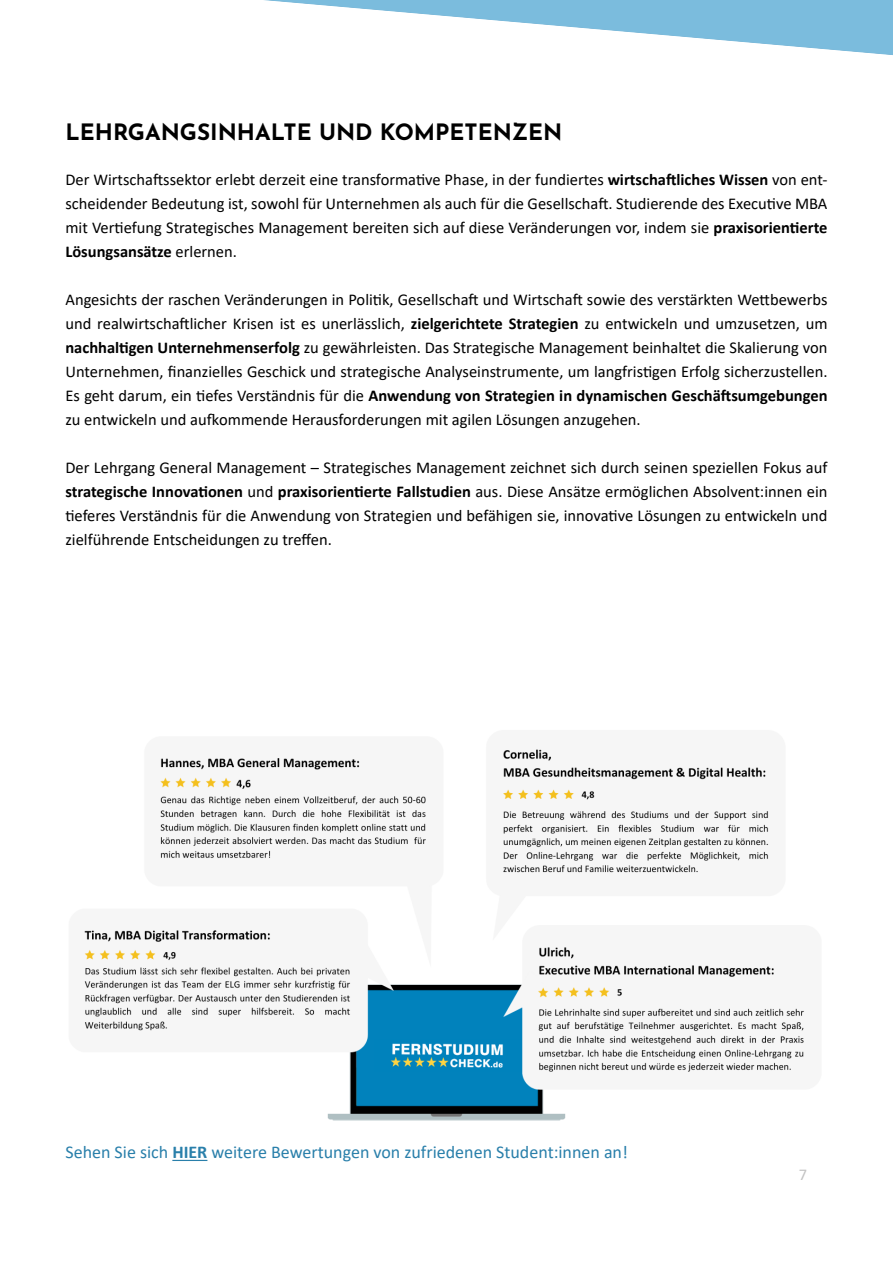
<style>
.page{position:relative;width:893px;height:1263px;background:#fff}
.page>*{position:absolute;margin:0;border:0;box-sizing:border-box;transform-origin:0 0}
.t1{font:700 22.5px "Josefin Sans";color:#000}
.t2{font:18px "Calibri";color:#297faa}
.t3{font:16.5px/24px "Calibri";color:#000;text-align:justify}
.t4{font:16.5px "Calibri";color:#c3c3c3}
.s1{font-weight:700}
</style>
<div class="page">
<svg style="left:264px;top:0;width:629px;height:55px"></svg>
<img style="left:84px;top:749px;width:721px;height:372px">
<hr style="left:172px;top:1160px;width:35px;height:1px;background:#297faa">
<h1 class="t1" style="left:65px;top:112px;width:498px">LEHRGANGSINHALTE UND KOMPETENZEN</h1>
<p class="t3" style="left:65px;top:167px;width:764px">Der Wirtschaftssektor erlebt derzeit eine transformative Phase, in der fundiertes <span class="s1">wirtschaftliches Wissen</span> von ent&shy;scheidender Bedeutung ist, sowohl für Unternehmen als auch für die Gesellschaft. Studierende des Executive MBA mit Vertiefung Strategisches Management bereiten sich auf diese Veränderungen vor, indem sie <span class="s1">praxisorientierte Lösungsansätze</span> erlernen.</p>
<p class="t3" style="left:65px;top:287px;width:764px">Angesichts der raschen Veränderungen in Politik, Gesellschaft und Wirtschaft sowie des verstärkten Wettbewerbs und realwirtschaftlicher Krisen ist es unerlässlich, <span class="s1">zielgerichtete Strategien</span> zu entwickeln und umzusetzen, um <span class="s1">nachhaltigen Unternehmenserfolg</span> zu gewährleisten. Das Strategische Management beinhaltet die Skalierung von Unternehmen, finanzielles Geschick und strategische Analyseinstrumente, um langfristigen Erfolg sicherzustellen.<br>Es geht darum, ein tiefes Verständnis für die <span class="s1">Anwendung von Strategien in dynamischen Geschäftsumgebungen </span>zu entwickeln und aufkommende Herausforderungen mit agilen Lösungen anzugehen.</p>
<p class="t3" style="left:65px;top:455px;width:764px">Der Lehrgang General Management – Strategisches Management zeichnet sich durch seinen speziellen Fokus auf <span class="s1">strategische Innovationen</span> und <span class="s1">praxisorientierte Fallstudien</span> aus. Diese Ansätze ermöglichen Absolvent:innen ein tieferes Verständnis für die Anwendung von Strategien und befähigen sie, innovative Lösungen zu entwickeln und zielführende Entscheidungen zu treffen.</p>
<p class="t2" style="left:65px;top:1140px;width:564px">Sehen Sie sich <span class="s1">HIER</span> weitere Bewertungen von zufriedenen Student:innen an!</p>
<p class="t4" style="left:799px;top:1163px;width:10px">7</p>
</div>
